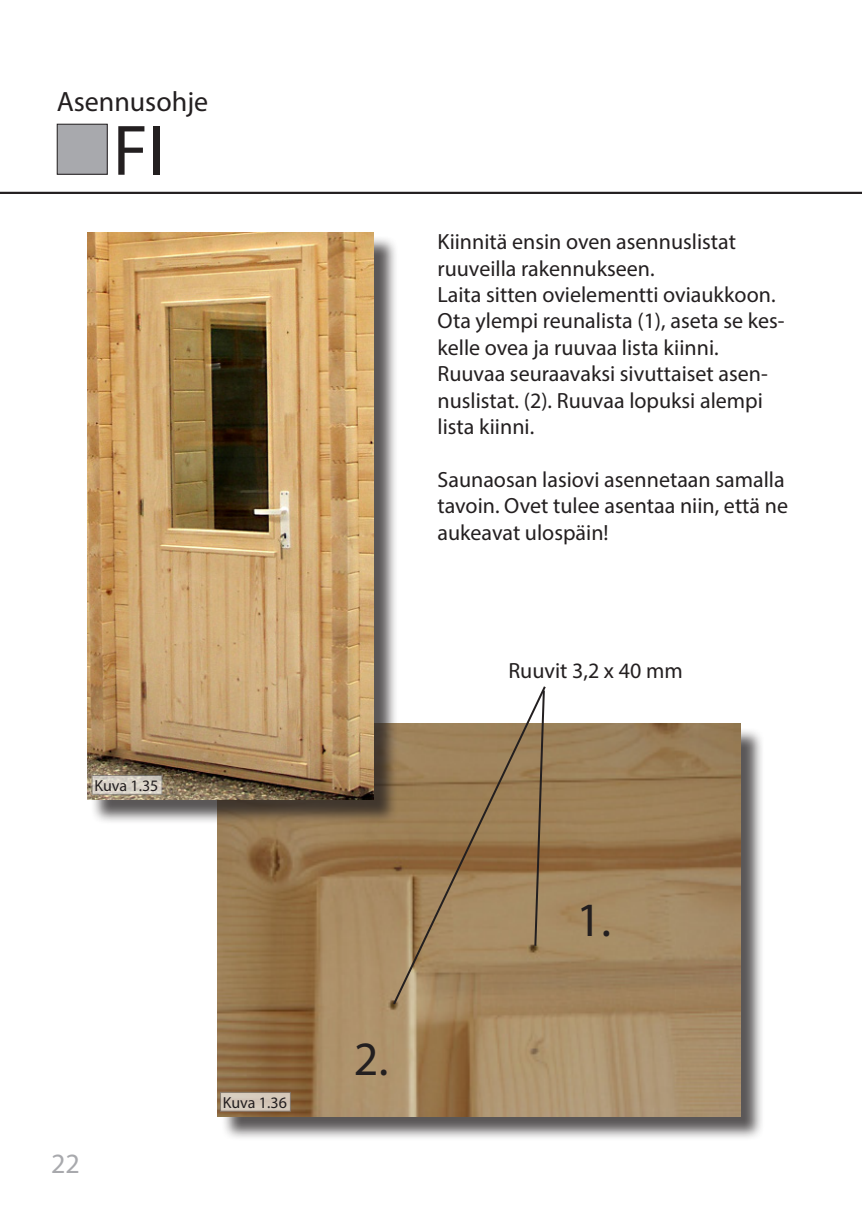
<style>
.page{position:relative;width:862px;height:1214px;background:#fff}
.page>*{position:absolute;margin:0;border:0;box-sizing:border-box;transform-origin:0 0}
.t1{font:72px "Myriad Pro";color:#231f20}
.t2{font:48px "Myriad Pro";color:#231f20}
.t3{font:28px "Myriad Pro";color:#231f20}
.t4{font:28px "Myriad Pro";color:#a8a9ad}
.t5{font:22px/26.4px "Myriad Pro";color:#231f20}
.t6{font:16px "Myriad Pro";color:#231f20}
</style>
<div class="page">
<div style="left:221px;top:727px;width:544px;height:413px;background:#231f20;opacity:.75"></div>
<img style="left:218px;top:723px;width:522px;height:392px">
<div style="left:91px;top:236px;width:307px;height:588px;background:#231f20;opacity:.75"></div>
<img style="left:87px;top:232px;width:286px;height:567px">
<hr style="left:0;top:192px;width:862px;height:2px;background:#231f20">
<div style="left:57px;top:124px;width:50px;height:50px;background:#a8a9ad"></div>
<div style="left:57px;top:124px;width:51px;height:51px;border:1px solid #231f20"></div>
<svg style="left:391px;top:684px;width:156px;height:322px;background:#a68d6a"></svg>
<div style="left:220px;top:1091px;width:71px;height:20px;background:#d5c9bb;border:1px solid #808285"></div>
<svg style="left:92px;top:775px;width:70px;height:19px"></svg>
<p class="t3" style="left:57px;top:84px;width:153px">Asennusohje</p>
<p class="t1" style="left:113px;top:106px;width:54px">FI</p>
<p class="t6" style="left:94px;top:775px;width:66px">Kuva 1.35</p>
<p class="t4" style="left:51px;top:1146px;width:30px">22</p>
<p class="t6" style="left:223px;top:1092px;width:66px">Kuva 1.36</p>
<p class="t5" style="left:437px;top:228px;width:300px">Kiinnitä ensin oven asennuslistat ruuveilla rakennukseen.</p>
<p class="t5" style="left:437px;top:281px;width:348px">Laita sitten ovielementti oviaukkoon.<br>Ota ylempi reunalista (1), aseta se kes&shy;kelle ovea ja ruuvaa lista kiinni.</p>
<p class="t5" style="left:437px;top:360px;width:332px">Ruuvaa seuraavaksi sivuttaiset asen&shy;nuslistat. (2). Ruuvaa lopuksi alempi lista kiinni.</p>
<p class="t5" style="left:437px;top:466px;width:352px">Saunaosan lasiovi asennetaan samalla tavoin. Ovet tulee asentaa niin, että ne aukeavat ulospäin!</p>
<p class="t5" style="left:508px;top:656px;width:176px">Ruuvit 3,2 x 40 mm</p>
<p class="t2" style="left:354px;top:1029px;width:36px">2.</p>
<p class="t2" style="left:576px;top:890px;width:36px">1.</p>
</div>
